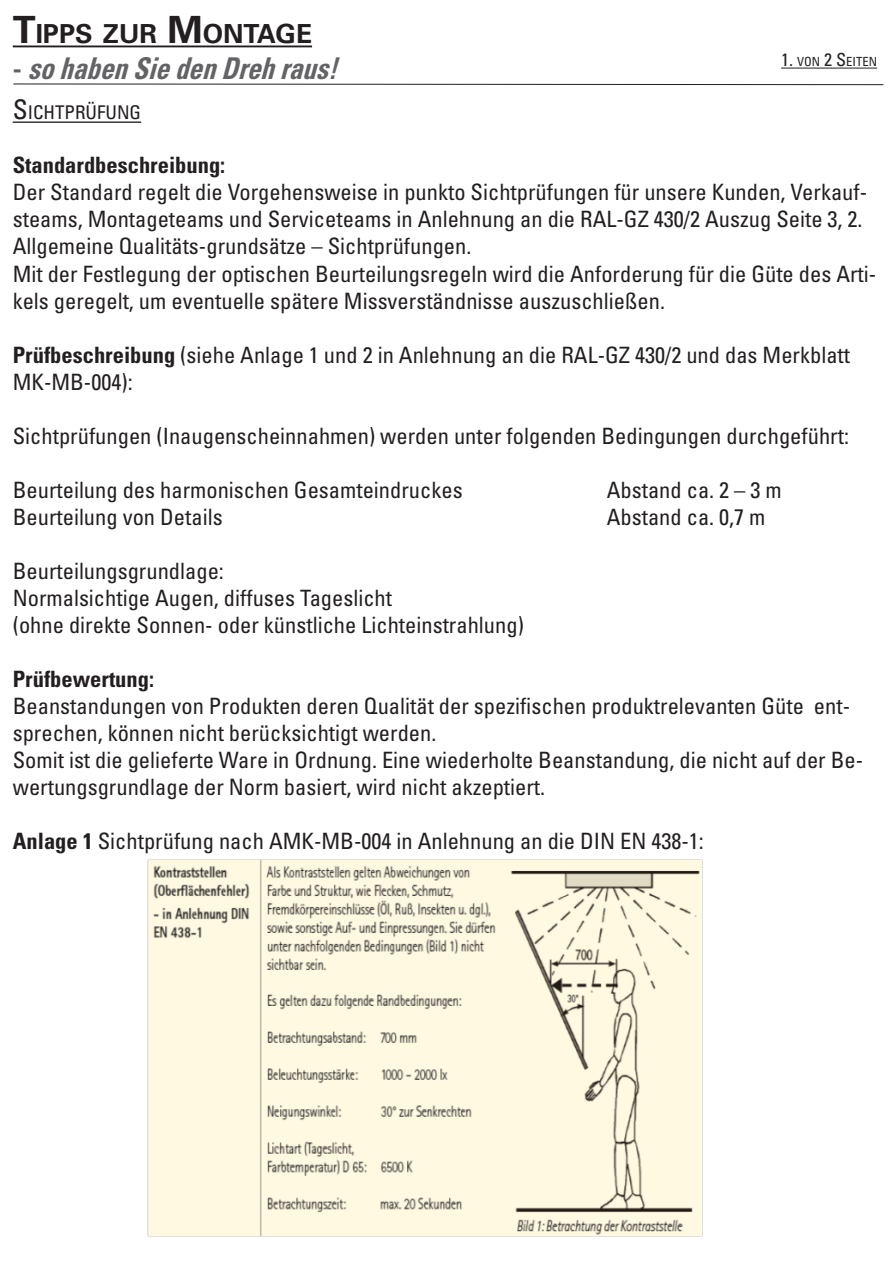
<style>
.page{position:relative;width:893px;height:1263px;background:#fff}
.page>*{position:absolute;margin:0;border:0;box-sizing:border-box;transform-origin:0 0}
.t1{font:italic 700 condensed 30px "Univers";color:#636366;scale:.9 1}
.t2{font:700 26.25px "Univers";color:#231f20}
.t3{font:condensed 22.5px/27px "Univers";color:#231f20}
.t4{font:700 condensed 22.5px "Univers";color:#231f20}
.t5{font:condensed 18.9px "Univers";color:#231f20}
.t6{font:condensed 12.6px "Univers";color:#231f20}
.s1{font-size:37.5px}
.s2{font-style:normal}
.s3{font-size:18px}
.s4{font-size:27px}
.s5{font-weight:700}
</style>
<div class="page">
<hr style="left:13px;top:46px;width:299px;height:1px;background:#231f20">
<hr style="left:781px;top:68px;width:96px;height:1px;background:#231f20">
<svg style="left:13px;top:83px;width:871px;height:2px"></svg>
<hr style="left:13px;top:121px;width:128px;height:2px;background:#231f20">
<img style="left:147px;top:860px;width:555px;height:376px">
<p class="t2" style="left:13px;top:18px;width:301px"><span class="s1">T</span>IPPS ZUR <span class="s1">M</span>ONTAGE</p>
<h1 class="t1" style="left:13px;top:50px;width:372px"><span class="s2">-</span> sohabenSiedenDrehraus!</h1>
<p class="t6" style="left:781px;top:54px;width:97px"><span class="s3">1.</span> VON <span class="s3">2 S</span>EITEN</p>
<p class="t5" style="left:13px;top:101px;width:130px"><span class="s4">S</span>ICHTPRÜFUNG</p>
<p class="t4" style="left:13px;top:152px;width:214px">Standardbeschreibung:</p>
<p class="t3" style="left:13px;top:179px;width:865px">Der Standard regelt die Vorgehensweise in punkto Sichtprüfungen für unsere Kunden, Verkauf&shy;steams, Montageteams und Serviceteams in Anlehnung an die RAL-GZ 430/2 Auszug Seite 3, 2.<br>Allgemeine Qualitäts-grundsätze – Sichtprüfungen.<br>Mit der Festlegung der optischen Beurteilungsregeln wird die Anforderung für die Güte des Arti&shy;kels geregelt, um eventuelle spätere Missverständnisse auszuschließen.</p>
<p class="t3" style="left:13px;top:341px;width:839px"><span class="s5">Prüfbeschreibung</span> (siehe Anlage 1 und 2 in Anlehnung an die RAL-GZ 430/2 und das Merkblatt<br>MK-MB-004):</p>
<p class="t3" style="left:13px;top:422px;width:838px">Sichtprüfungen (Inaugenscheinnahmen) werden unter folgenden Bedingungen durchgeführt:</p>
<p class="t3" style="left:13px;top:476px;width:451px">Beurteilung des harmonischen Gesamteindruckes</p>
<p class="t3" style="left:607px;top:476px;width:176px">Abstand ca. 2 – 3 m</p>
<p class="t3" style="left:13px;top:503px;width:211px">Beurteilung von Details</p>
<p class="t3" style="left:607px;top:503px;width:160px">Abstand ca. 0,7 m</p>
<p class="t3" style="left:13px;top:557px;width:513px">Beurteilungsgrundlage:<br>Normalsichtige Augen, diffuses Tageslicht<br>(ohne direkte Sonnen- oder künstliche Lichteinstrahlung)</p>
<p class="t4" style="left:13px;top:665px;width:143px">Prüfbewertung:</p>
<p class="t3" style="left:13px;top:692px;width:852px">Beanstandungen von Produkten deren Qualität der spezifischen produktrelevanten Güte ent&shy;sprechen, können nicht berücksichtigt werden.<br>Somit ist die gelieferte Ware in Ordnung. Eine wiederholte Beanstandung, die nicht auf der Be&shy;wertungsgrundlage der Norm basiert, wird nicht akzeptiert.</p>
<p class="t3" style="left:13px;top:827px;width:693px"><span class="s5">Anlage 1</span> Sichtprüfung nach AMK-MB-004 in Anlehnung an die DIN EN 438-1:</p>
</div>
